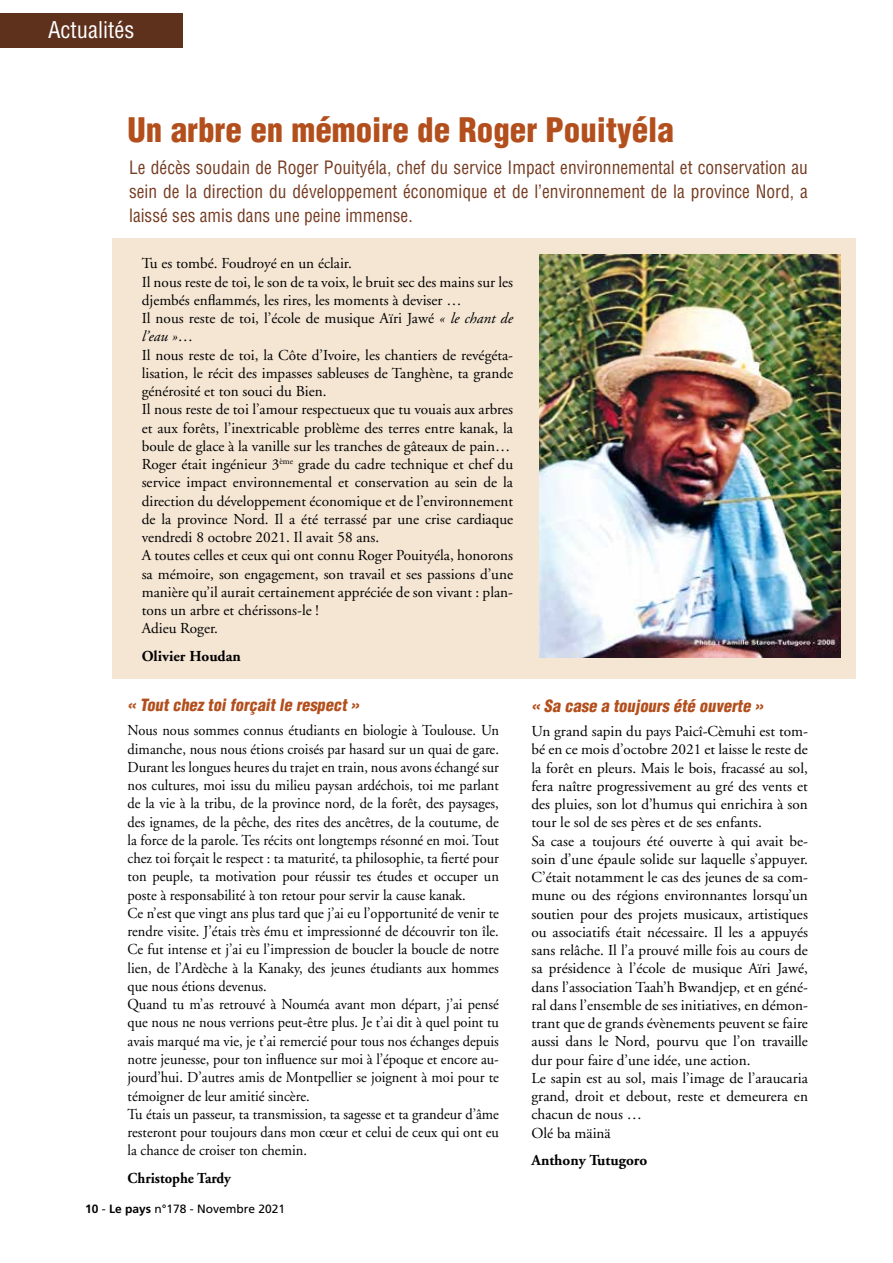
<style>
.page{position:relative;width:893px;height:1263px;background:#fff}
.page>*{position:absolute;margin:0;border:0;box-sizing:border-box;transform-origin:0 0}
.t1{font:900 condensed 33px "Helvetica";color:#b34f1d}
.t2{font:condensed 22.5px "Helvetica";color:#fff}
.t3{font:condensed 18px/24px "Helvetica";color:#753c22;text-align:justify}
.t4{font:italic 900 condensed 16.5px "Helvetica";color:#b34f1d}
.t5{font:15.15px/18.3px "Adobe Garamond";color:#000}
.t6{font:15.15px/18.3px "Adobe Garamond";color:#000;scale:.95 1}
.t7{font:700 15.15px "Adobe Garamond";color:#000}
.t8{font:700 15.15px "Adobe Garamond";color:#000;scale:.95 1}
.t9{font:12px "Frutiger";color:#000}
.s1{font-style:italic}
.s2{font-weight:700}
</style>
<div class="page">
<div style="left:112px;top:239px;width:743px;height:440px;background:#f5e6d4"></div>
<div style="left:0;top:13px;width:183px;height:34px;background:#5e311c"></div>
<img style="left:539px;top:254px;width:302px;height:404px">
<h2 class="t2" style="left:48px;top:16px;width:88px">Actualités</h2>
<h1 class="t1" style="left:128px;top:109px;width:548px">Un arbre en mémoire de Roger Pouityéla</h1>
<p class="t3" style="left:129px;top:155px;width:680px">Le décès soudain de Roger Pouityéla, chef du service Impact environnemental et conservation au sein de la direction du développement économique et de l’environnement de la province Nord, a laissé ses amis dans une peine immense.</p>
<p class="t5" style="left:142px;top:255px;width:373px">Tu es tombé. Foudroyé en un éclair.<br>Il nous reste de toi, le son de ta voix, le bruit sec des mains sur les djembés enflammés, les rires, les moments à deviser …<br>Il nous reste de toi, l’école de musique Aïri Jawé <span class="s1">« le chant de l’eau »</span>…<br>Il nous reste de toi, la Côte d’Ivoire, les chantiers de revégéta&shy;lisation, le récit des impasses sableuses de Tanghène, ta grande générosité et ton souci du Bien.<br>Il nous reste de toi l’amour respectueux que tu vouais aux arbres et aux forêts, l’inextricable problème des terres entre kanak, la boule de glace à la vanille sur les tranches de gâteaux de pain… Roger était ingénieur 3<sup>ème</sup> grade du cadre technique et chef du service impact environnemental et conservation au sein de la direction du développement économique et de l’environnement de la province Nord. Il a été terrassé par une crise cardiaque vendredi 8 octobre 2021. Il avait 58 ans.<br>A toutes celles et ceux qui ont connu Roger Pouityéla, honorons sa mémoire, son engagement, son travail et ses passions d’une manière qu’il aurait certainement appréciée de son vivant : plan&shy;tons un arbre et chérissons-le !<br>Adieu Roger.</p>
<p class="t7" style="left:142px;top:648px;width:101px">Olivier Houdan</p>
<p class="t4" style="left:128px;top:695px;width:236px">« Toutchez toiforçaitle respect»</p>
<p class="t6" style="left:128px;top:722px;width:392px">Nous nous sommes connus étudiants en biologie à Toulouse. Un dimanche, nous nous étions croisés par hasard sur un quai de gare.<br>Durant les longues heures du trajet en train, nous avons échangé sur nos cultures, moi issu du milieu paysan ardéchois, toi me parlant de la vie à la tribu, de la province nord, de la forêt, des paysages, des ignames, de la pêche, des rites des ancêtres, de la coutume, de la force de la parole. Tes récits ont longtemps résonné en moi. Tout chez toi forçait le respect : ta maturité, ta philosophie, ta fierté pour ton peuple, ta motivation pour réussir tes études et occuper un poste à responsabilité à ton retour pour servir la cause kanak.<br>Ce n’est que vingt ans plus tard que j’ai eu l’opportunité de venir te rendre visite. J’étais très ému et impressionné de découvrir ton île.<br>Ce fut intense et j’ai eu l’impression de boucler la boucle de notre lien, de l’Ardèche à la Kanaky, des jeunes étudiants aux hommes que nous étions devenus.<br>Quand tu m’as retrouvé à Nouméa avant mon départ, j’ai pensé que nous ne nous verrions peut-être plus. Je t’ai dit à quel point tu avais marqué ma vie, je t’ai remercié pour tous nos échanges depuis notre jeunesse, pour ton influence sur moi à l’époque et encore au&shy;jourd’hui. D’autres amis de Montpellier se joignent à moi pour te témoigner de leur amitié sincère.<br>Tu étais un passeur, ta transmission, ta sagesse et ta grandeur d’âme resteront pour toujours dans mon cœur et celui de ceux qui ont eu la chance de croiser ton chemin.</p>
<p class="t8" style="left:128px;top:1169px;width:110px">Christophe Tardy</p>
<p class="t9" style="left:85px;top:1202px;width:202px"><span class="s2">10</span> - <span class="s2">Le pays</span> n°178 - Novembre 2021</p>
<p class="t4" style="left:531px;top:695px;width:236px">« Sa case a toujours été ouverte »</p>
<p class="t5" style="left:531px;top:722px;width:278px">Un grand sapin du pays Paicî-Cèmuhi est tom&shy;bé en ce mois d’octobre 2021 et laisse le reste de la forêt en pleurs. Mais le bois, fracassé au sol, fera naître progressivement au gré des vents et des pluies, son lot d’humus qui enrichira à son tour le sol de ses pères et de ses enfants.<br>Sa case a toujours été ouverte à qui avait be&shy;soin d’une épaule solide sur laquelle s’appuyer.<br>C’était notamment le cas des jeunes de sa com&shy;mune ou des régions environnantes lorsqu’un soutien pour des projets musicaux, artistiques ou associatifs était nécessaire. Il les a appuyés sans relâche. Il l’a prouvé mille fois au cours de sa présidence à l’école de musique Aïri Jawé, dans l’association Taah’h Bwandjep, et en géné&shy;ral dans l’ensemble de ses initiatives, en démon&shy;trant que de grands évènements peuvent se faire aussi dans le Nord, pourvu que l’on travaille dur pour faire d’une idée, une action.<br>Le sapin est au sol, mais l’image de l’araucaria grand, droit et debout, reste et demeurera en chacun de nous …<br>Olé ba mäinä</p>
<p class="t7" style="left:531px;top:1152px;width:117px">Anthony Tutugoro</p>
</div>
